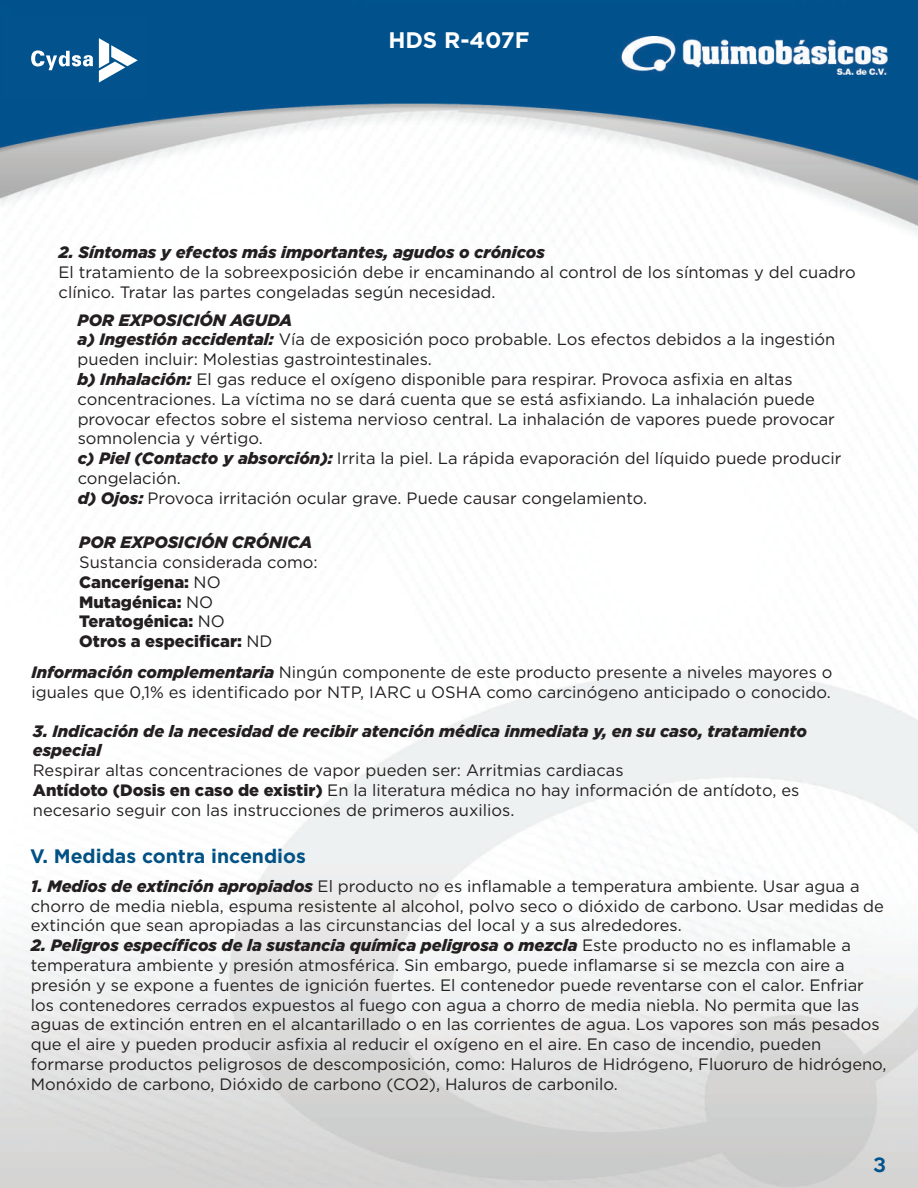
<style>
.page{position:relative;width:918px;height:1188px;background:#fff}
.page>*{position:absolute;margin:0;border:0;box-sizing:border-box;transform-origin:0 0}
.t1{font:700 22.5px "Gotham";color:#fff}
.t2{font:700 19.5px "Gotham";color:#015185}
.t3{font:500 18px "Keep Calm";color:#01538e}
.t4{font:16.5px/19.8px "Gotham";color:#231f20}
.t5{font:italic 900 16.5px/19.8px "Gotham";color:#231f20}
.t6{font:900 16.5px/19.8px "Gotham";color:#231f20}
.s1{font-weight:900;font-style:italic}
.s2{font-weight:400}
.s3{font-weight:900}
</style>
<div class="page">
<img style="left:1px;top:0;width:917px;height:1188px">
<div style="left:2px;top:18px;width:145px;height:81px;background:#01528d"></div>
<svg style="left:31px;top:50px;width:62px;height:20px"></svg>
<svg style="left:99px;top:38px;width:39px;height:45px"></svg>
<h1 class="t1" style="left:388px;top:25px;width:143px">HDS R-407F</h1>
<p class="t5" style="left:59px;top:242px;width:488px">2. Síntomas y efectos más importantes, agudos o crónicos</p>
<p class="t4" style="left:59px;top:262px;width:799px">El tratamiento de la sobreexposición debe ir encaminando al control de los síntomas y del cuadro clínico. Tratar las partes congeladas según necesidad.</p>
<p class="t4" style="left:78px;top:310px;width:765px"><span class="s1">POR EXPOSICIÓN AGUDA<br>a) Ingestión accidental:</span> Vía de exposición poco probable. Los efectos debidos a la ingestión pueden incluir: Molestias gastrointestinales.<br><span class="s1">b) Inhalación:</span> El gas reduce el oxígeno disponible para respirar. Provoca asfixia en altas concentraciones. La víctima no se dará cuenta que se está asfixiando. La inhalación puede provocar efectos sobre el sistema nervioso central. La inhalación de vapores puede provocar somnolencia y vértigo.<br><span class="s1">c) Piel (Contacto y absorción):</span> Irrita la piel. La rápida evaporación del líquido puede producir congelación.<br><span class="s1">d) Ojos:</span> Provoca irritación ocular grave. Puede causar congelamiento.</p>
<p class="t5" style="left:79px;top:532px;width:235px">POR EXPOSICIÓN CRÓNICA</p>
<p class="t6" style="left:79px;top:552px;width:240px"><span class="s2">Sustancia considerada como:<br></span>Cancerígena: <span class="s2">NO<br></span>Mutagénica: <span class="s2">NO<br></span>Teratogénica: <span class="s2">NO<br></span>Otros a especificar: <span class="s2">ND</span></p>
<p class="t4" style="left:31px;top:662px;width:803px"><span class="s1">Información complementaria</span> Ningún componente de este producto presente a niveles mayores o iguales que 0,1% es identificado por NTP, IARC u OSHA como carcinógeno anticipado o conocido.</p>
<p class="t5" style="left:33px;top:720px;width:776px">3. Indicación de la necesidad de recibir atención médica inmediata y, en su caso, tratamiento especial</p>
<p class="t4" style="left:33px;top:760px;width:768px">Respirar altas concentraciones de vapor pueden ser: Arritmias cardiacas<br><span class="s3">Antídoto (Dosis en caso de existir)</span> En la literatura médica no hay información de antídoto, es necesario seguir con las instrucciones de primeros auxilios.</p>
<p class="t2" style="left:30px;top:844px;width:277px">V. Medidas contra incendios</p>
<p class="t4" style="left:31px;top:876px;width:855px"><span class="s1">1. Medios de extinción apropiados</span> El producto no es inflamable a temperatura ambiente. Usar agua a chorro de media niebla, espuma resistente al alcohol, polvo seco o dióxido de carbono. Usar medidas de extinción que sean apropiadas a las circunstancias del local y a sus alrededores.</p>
<p class="t4" style="left:31px;top:935px;width:857px"><span class="s1">2. Peligros específicos de la sustancia química peligrosa o mezcla</span> Este producto no es inflamable a temperatura ambiente y presión atmosférica. Sin embargo, puede inflamarse si se mezcla con aire a presión y se expone a fuentes de ignición fuertes. El contenedor puede reventarse con el calor. Enfriar los contenedores cerrados expuestos al fuego con agua a chorro de media niebla. No permita que las aguas de extinción entren en el alcantarillado o en las corrientes de agua. Los vapores son más pesados que el aire y pueden producir asfixia al reducir el oxígeno en el aire. En caso de incendio, pueden formarse productos peligrosos de descomposición, como: Haluros de Hidrógeno, Fluoruro de hidrógeno, Monóxido de carbono, Dióxido de carbono (CO2), Haluros de carbonilo.</p>
<p class="t3" style="left:873px;top:1150px;width:14px">3</p>
</div>
